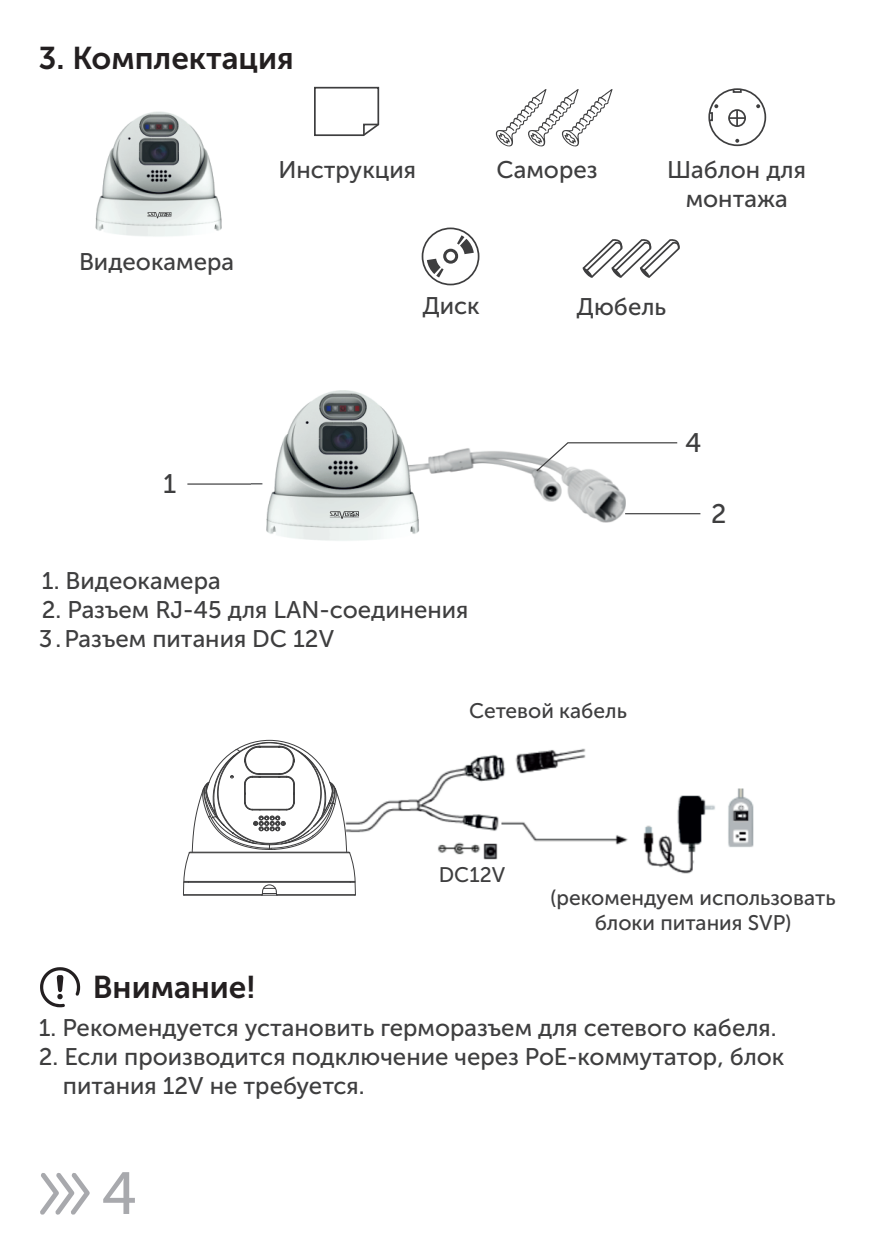
<style>
.page{position:relative;width:893px;height:1234px;background:#fff}
.page>*{position:absolute;margin:0;border:0;box-sizing:border-box;transform-origin:0 0}
.t1{font:59.1px "Museo Sans Cyrl 500";color:#a8a9ad}
.t2{font:31.5px "Museo Sans Cyrl 700";color:#231f20}
.t3{font:26.7px "Museo Sans Cyrl 500";color:#3e3e3f}
.t4{font:24px/28.8px "Museo Sans Cyrl 500";color:#3e3e3f;text-align:center}
.t5{font:21px/25.2px "Museo Sans Cyrl 500";color:#3e3e3f;text-align:center}
</style>
<div class="page">
<svg style="left:314px;top:86px;width:66px;height:50px"></svg>
<svg style="left:495px;top:89px;width:118px;height:58px"></svg>
<div style="left:708px;top:88px;width:58px;height:58px;border:2px solid #3e3e3f;border-radius:50%"></div>
<div style="left:733px;top:88px;width:9px;height:5px;border:2px solid #3e3e3f"></div>
<div style="left:728px;top:109px;width:18px;height:18px;border:2px solid #3e3e3f;border-radius:50%"></div>
<svg style="left:729px;top:110px;width:16px;height:16px"></svg>
<svg style="left:709px;top:104px;width:9px;height:17px"></svg>
<svg style="left:756px;top:104px;width:4px;height:4px"></svg>
<svg style="left:735px;top:139px;width:4px;height:4px"></svg>
<div style="left:422px;top:227px;width:57px;height:58px;border:2px solid #3e3e3f;border-radius:50%"></div>
<svg style="left:427px;top:258px;width:17px;height:19px"></svg>
<svg style="left:457px;top:235px;width:17px;height:19px"></svg>
<div style="left:443px;top:249px;width:15px;height:14px;border:3px solid #3e3e3f;border-radius:50%"></div>
<svg style="left:582px;top:239px;width:98px;height:39px"></svg>
<svg style="left:40px;top:1173px;width:50px;height:41px"></svg>
<svg style="left:40px;top:967px;width:40px;height:40px"></svg>
<img style="left:430px;top:448px;width:195px;height:75px">
<hr style="left:625px;top:513px;width:75px;height:1px;background:#3e3e3f">
<svg style="left:535px;top:442px;width:143px;height:30px"></svg>
<hr style="left:187px;top:483px;width:76px;height:1px;background:#3e3e3f">
<img style="left:356px;top:748px;width:398px;height:126px">
<img style="left:95px;top:111px;width:127px;height:126px">
<svg style="left:147px;top:212px;width:25px;height:6px"></svg>
<img style="left:252px;top:390px;width:178px;height:151px">
<svg style="left:330px;top:511px;width:29px;height:8px"></svg>
<svg style="left:183px;top:740px;width:173px;height:155px"></svg>
<h2 class="t2" style="left:38px;top:45px;width:257px">3. Комплектация</h2>
<p class="t4" style="left:79px;top:249px;width:157px">Видеокамера</p>
<p class="t3" style="left:163px;top:473px;width:15px">1</p>
<p class="t4" style="left:278px;top:157px;width:139px">Инструкция</p>
<p class="t4" style="left:497px;top:157px;width:102px">Саморез</p>
<p class="t4" style="left:667px;top:157px;width:140px">Шаблон для монтажа</p>
<p class="t4" style="left:423px;top:293px;width:59px">Диск</p>
<p class="t4" style="left:577px;top:295px;width:91px">Дюбель</p>
<p class="t3" style="left:685px;top:432px;width:18px">4</p>
<p class="t3" style="left:711px;top:503px;width:17px">2</p>
<p class="t4" style="left:42px;top:568px;width:180px">1. Видеокамера</p>
<p class="t4" style="left:42px;top:597px;width:428px">2. Разъем RJ-45 для LAN-соединения</p>
<p class="t4" style="left:39px;top:626px;width:297px">3. Разъем питания DC 12V</p>
<p class="t5" style="left:469px;top:700px;width:159px">Сетевой кабель</p>
<h2 class="t2" style="left:93px;top:974px;width:164px">Внимание!</h2>
<p class="t5" style="left:439px;top:864px;width:68px">DC12V</p>
<p class="t5" style="left:550px;top:887px;width:287px">(рекомендуем использовать блоки питания SVP)</p>
<p class="t4" style="left:39px;top:1015px;width:739px">1. Рекомендуется установить герморазъем для сетевого кабеля.</p>
<p class="t4" style="left:63px;top:1044px;width:723px;text-align:left;text-indent:-24px">2. Если производится подключение через PoE-коммутатор, блок питания 12V не требуется.</p>
<h1 class="t1" style="left:101px;top:1169px;width:38px">4</h1>
</div>
